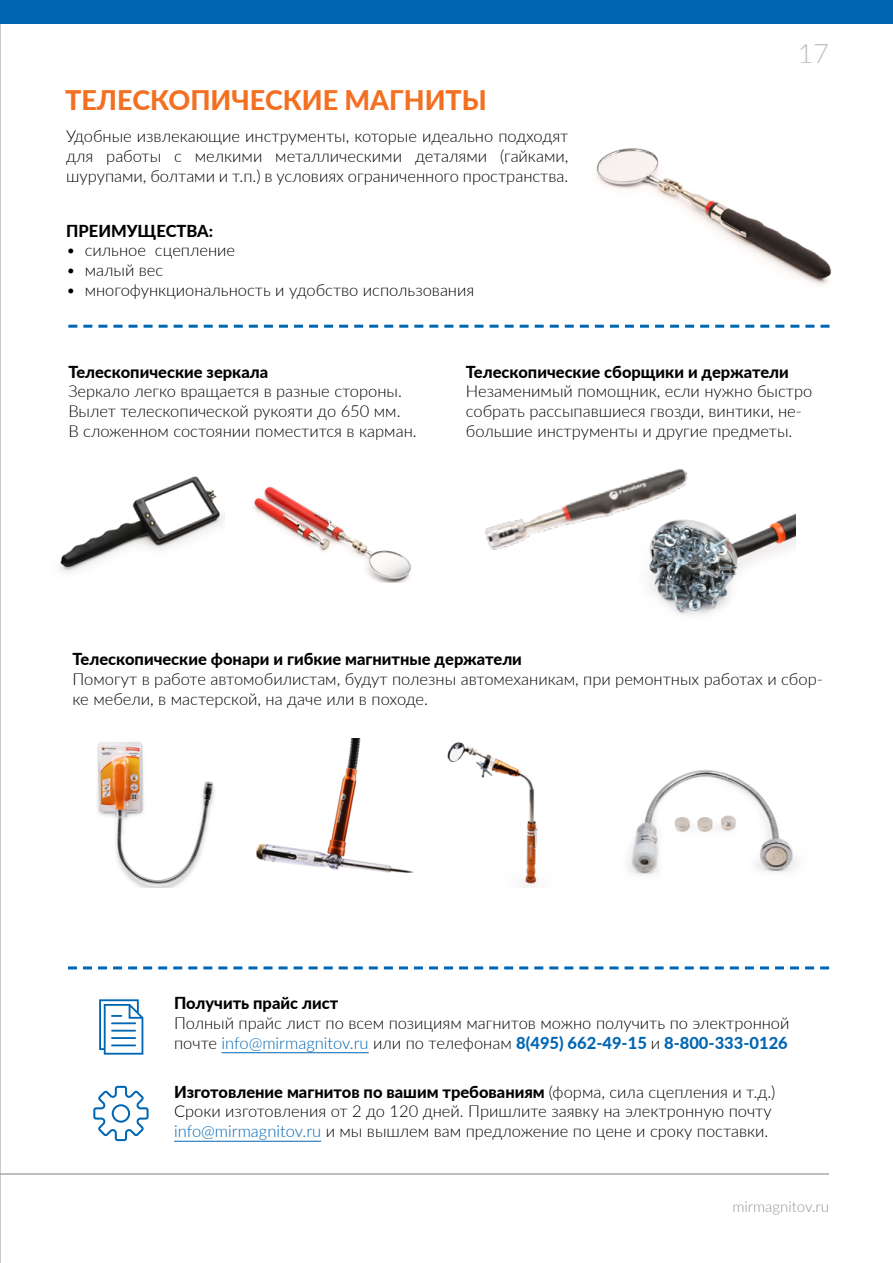
<style>
.page{position:relative;width:893px;height:1263px;background:#fff}
.page>*{position:absolute;margin:0;border:0;box-sizing:border-box;transform-origin:0 0}
.t1{font:800 27px "Lato";color:#f36f21}
.t2{font:300 27px "Lato";color:#bcbec0}
.t3{font:300 16.5px/19.8px "Lato";color:#000}
.t4{font:800 16.5px "Lato";color:#000}
.t5{font:300 15px "Lato";color:#939598}
.s1{color:#0066b3}
.s2{font-weight:800;color:#0066b3}
.s3{font-weight:800}
</style>
<div class="page">
<hr style="left:0;top:1174px;width:829px;height:1px;background:#bcbec0">
<hr style="left:0;top:0;width:1px;height:1263px;background:#939598">
<div style="left:0;top:0;width:893px;height:23px;background:#0066b3"></div>
<img style="left:59px;top:476px;width:165px;height:96px">
<img style="left:253px;top:486px;width:158px;height:97px">
<img style="left:97px;top:742px;width:117px;height:145px">
<img style="left:256px;top:739px;width:158px;height:134px">
<img style="left:627px;top:770px;width:170px;height:105px">
<img style="left:447px;top:742px;width:91px;height:145px">
<img style="left:596px;top:148px;width:236px;height:137px">
<svg style="left:68px;top:325px;width:761px;height:3px"></svg>
<hr style="left:222px;top:1052px;width:147px;height:1px;background:#0066b3">
<hr style="left:174px;top:1141px;width:147px;height:1px;background:#0066b3">
<svg style="left:93px;top:1086px;width:56px;height:55px"></svg>
<svg style="left:99px;top:999px;width:44px;height:56px"></svg>
<svg style="left:68px;top:966px;width:761px;height:3px"></svg>
<img style="left:485px;top:468px;width:203px;height:82px">
<img style="left:639px;top:508px;width:157px;height:107px">
<h1 class="t1" style="left:65px;top:80px;width:423px">ТЕЛЕСКОПИЧЕСКИЕ МАГНИТЫ</h1>
<p class="t3" style="left:66px;top:125px;width:504px;text-align:justify">Удобные извлекающие инструменты, которые идеально подходят для работы с мелкими металлическими деталями (гайками, шурупами, болтами и т.п.) в условиях ограниченного пространства.</p>
<p class="t4" style="left:66px;top:218px;width:148px">ПРЕИМУЩЕСТВА:</p>
<p class="t3" style="left:66px;top:240px;width:170px">• сильное сцепление</p>
<p class="t3" style="left:66px;top:260px;width:99px">• малый вес</p>
<p class="t3" style="left:66px;top:279px;width:410px">• многофункциональность и удобство использования</p>
<h1 class="t2" style="left:798px;top:34px;width:33px">17</h1>
<p class="t4" style="left:68px;top:359px;width:201px">Телескопические зеркала</p>
<p class="t3" style="left:68px;top:381px;width:350px">Зеркало легко вращается в разные стороны.<br>Вылет телескопической рукояти до 650 мм.<br>В сложенном состоянии поместится в карман.</p>
<p class="t4" style="left:466px;top:359px;width:324px">Телескопические сборщики и держатели</p>
<p class="t3" style="left:466px;top:381px;width:348px">Незаменимый помощник, если нужно быстро собрать рассыпавшиеся гвозди, винтики, не&shy;большие инструменты и другие предметы.</p>
<p class="t4" style="left:73px;top:647px;width:451px">Телескопические фонари и гибкие магнитные держатели</p>
<p class="t3" style="left:73px;top:668px;width:752px">Помогут в работе автомобилистам, будут полезны автомеханикам, при ремонтных работах и сбор&shy;ке мебели, в мастерской, на даче или в походе.</p>
<p class="t4" style="left:174px;top:991px;width:166px">Получить прайс лист</p>
<p class="t3" style="left:174px;top:1012px;width:617px">Полный прайс лист по всем позициям магнитов можно получить по электронной почте <span class="s1">info@mirmagnitov.ru</span> или по телефонам <span class="s2">8(495) 662-49-15</span> и <span class="s2">8-800-333-0126</span></p>
<p class="t3" style="left:174px;top:1081px;width:603px"><span class="s3">Изготовление магнитов по вашим требованиям</span> (форма, сила сцепления и т.д.)<br>Сроки изготовления от 2 до 120 дней. Пришлите заявку на электронную почту <span class="s1">info@mirmagnitov.ru</span> и мы вышлем вам предложение по цене и сроку поставки.</p>
<p class="t5" style="left:732px;top:1196px;width:98px">mirmagnitov.ru</p>
</div>
